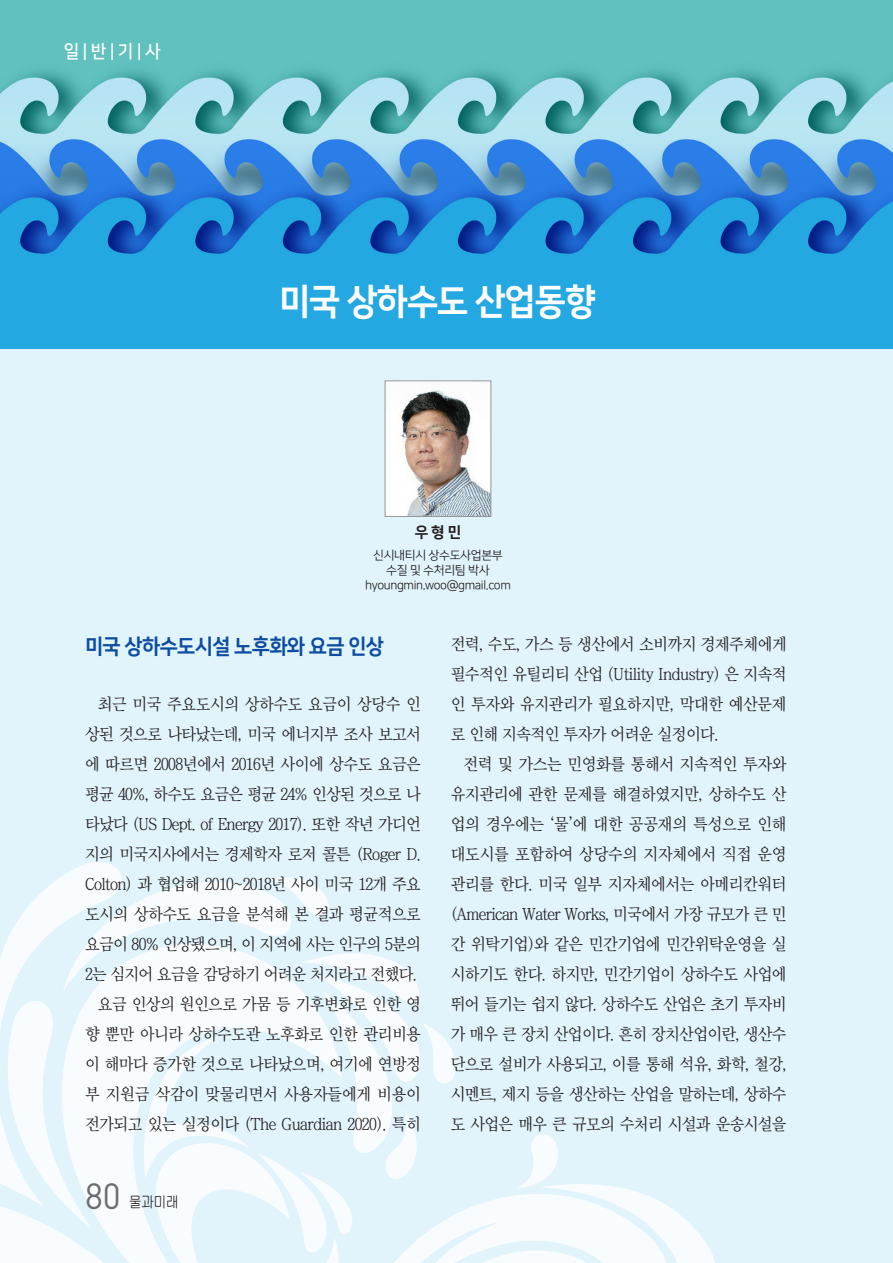
<style>
.page{position:relative;width:893px;height:1263px;background:#e1f4fc}
.page>*{position:absolute;margin:0;border:0;box-sizing:border-box;transform-origin:0 0}
._00_타이틀{font:36px "Nanum Square EB";letter-spacing:-.03em;color:#fff;scale:.95 1}
.t1{font:36px "DIN Pro";color:#6c6d70;scale:.95 1}
._1_중타이틀{font:21px "Nanum Square EB";letter-spacing:-.03em;color:#0d4da1;scale:.95 1}
._1_중타이틀-2{font:18px "Nanum Square B";color:#fff;scale:.95 1}
._00_본문{font:16.5px/30px "Chosun Sm";letter-spacing:-.03em;color:#231f20;text-align:justify}
._00_이름{font:15px "Nanum Square EB";color:#231f20}
.t2{font:14.25px "Chosun Gu";color:#231f20;scale:.95 1}
._00_소속{font:12px "Nanum Square R";letter-spacing:-.03em;color:#231f20}
</style>
<div class="page">
<img style="left:0;top:0;width:893px;height:349px">
<svg style="left:27px;top:862px;width:688px;height:401px"></svg>
<svg style="left:0;top:908px;width:693px;height:355px"></svg>
<svg style="left:489px;top:1181px;width:180px;height:82px"></svg>
<svg style="left:0;top:1001px;width:233px;height:262px"></svg>
<img style="left:387px;top:383px;width:102px;height:132px">
<div style="left:385px;top:381px;width:106px;height:136px;border:1px solid #939598"></div>
<p class="_1_중타이틀-2" style="left:64px;top:42px;width:103px">일 | 반 | 기 | 사</p>
<p class="_00_타이틀" style="left:279px;top:281px;width:335px">미국 상하수도 산업동향</p>
<p class="_00_이름" style="left:415px;top:524px;width:48px">우 형 민</p>
<p class="_00_소속" style="left:373px;top:549px;width:131px">신시내티시 상수도사업본부</p>
<p class="_00_소속" style="left:386px;top:564px;width:105px">수질 및 수처리팀 박사</p>
<p class="_00_소속" style="left:365px;top:579px;width:147px">hyoungmin.woo@gmail.com</p>
<p class="_1_중타이틀" style="left:85px;top:635px;width:316px">미국 상하수도시설 노후화와 요금 인상</p>
<p class="_00_본문" style="left:85px;top:689px;width:337px;text-indent:13px">최근 미국 주요도시의 상하수도 요금이 상당수 인 상된 것으로 나타났는데, 미국 에너지부 조사 보고서 에 따르면 2008년에서 2016년 사이에 상수도 요금은 평균 40%, 하수도 요금은 평균 24% 인상된 것으로 나 타났다 (US Dept. of Energy 2017). 또한 작년 가디언 지의 미국지사에서는 경제학자 로저 콜튼 (Roger D.<br>Colton) 과 협업해 2010~2018년 사이 미국 12개 주요 도시의 상하수도 요금을 분석해 본 결과 평균적으로 요금이 80% 인상됐으며, 이 지역에 사는 인구의 5분의 2는 심지어 요금을 감당하기 어려운 처지라고 전했다.</p>
<p class="_00_본문" style="left:85px;top:989px;width:337px;text-indent:13px">요금 인상의 원인으로 가뭄 등 기후변화로 인한 영 향 뿐만 아니라 상하수도관 노후화로 인한 관리비용 이 해마다 증가한 것으로 나타났으며, 여기에 연방정 부 지원금 삭감이 맞물리면서 사용자들에게 비용이 전가되고 있는 실정이다 (The Guardian 2020). 특히</p>
<p class="t1" style="left:85px;top:1171px;width:39px">80</p>
<p class="t2" style="left:129px;top:1195px;width:53px">물과미래</p>
<p class="_00_본문" style="left:451px;top:629px;width:337px">전력, 수도, 가스 등 생산에서 소비까지 경제주체에게 필수적인 유틸리티 산업 (Utility Industry) 은 지속적 인 투자와 유지관리가 필요하지만, 막대한 예산문제 로 인해 지속적인 투자가 어려운 실정이다.</p>
<p class="_00_본문" style="left:451px;top:749px;width:337px;text-indent:13px">전력 및 가스는 민영화를 통해서 지속적인 투자와 유지관리에 관한 문제를 해결하였지만, 상하수도 산 업의 경우에는 ‘물’에 대한 공공재의 특성으로 인해 대도시를 포함하여 상당수의 지자체에서 직접 운영 관리를 한다. 미국 일부 지자체에서는 아메리칸워터 (American Water Works, 미국에서 가장 규모가 큰 민 간 위탁기업)와 같은 민간기업에 민간위탁운영을 실 시하기도 한다. 하지만, 민간기업이 상하수도 사업에 뛰어 들기는 쉽지 않다. 상하수도 산업은 초기 투자비 가 매우 큰 장치 산업이다. 흔히 장치산업이란, 생산수 단으로 설비가 사용되고, 이를 통해 석유, 화학, 철강, 시멘트, 제지 등을 생산하는 산업을 말하는데, 상하수 도 사업은 매우 큰 규모의 수처리 시설과 운송시설을</p>
</div>
